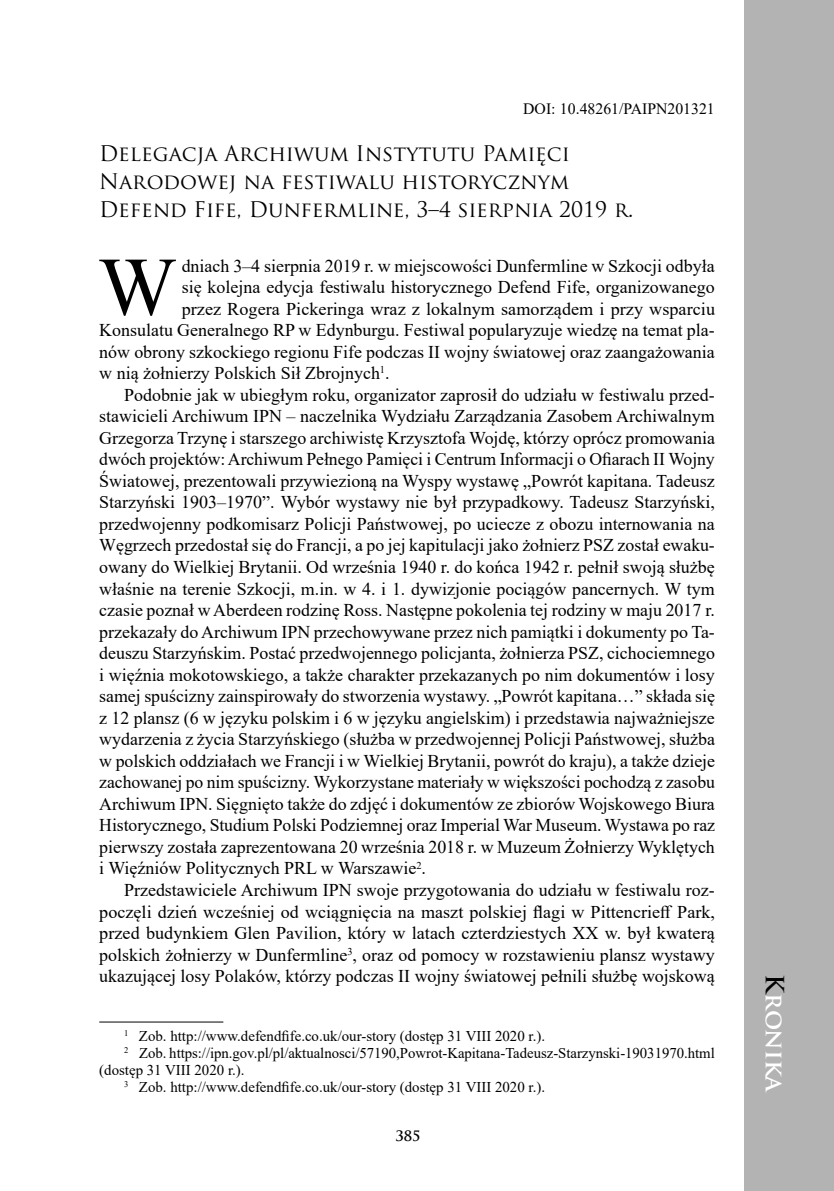
<style>
.page{position:relative;width:834px;height:1191px;background:#fff}
.page>*{position:absolute;margin:0;border:0;box-sizing:border-box;transform-origin:0 0}
.t1{font:82.95px "Times New Roman";color:#000}
.t2{font:700 24.5px "Trajan Pro";color:#fff}
.t3{font:21px/28px "Trajan Pro";color:#000}
.t4{font:17.85px "Times New Roman";color:#000}
.t5{font:15.75px "Times New Roman";color:#000}
.t6{font:14.88px "Times New Roman";color:#000}
.t7{font:700 14px "Trajan Pro";color:#000}
.s1{color:#000}
</style>
<div class="page">
<div style="left:744px;top:0;width:89px;height:1191px;background:#b3b3b3"></div>
<hr style="left:99px;top:1021px;width:124px;height:1px;background:#000">
<p class="t5" style="left:523px;top:97px;width:193px">DOI: 10.48261/PAIPN201321</p>
<p class="t3" style="left:99px;top:139px;width:535px">Delegacja Archiwum Instytutu Pamięci<br>Narodowej na festiwalu historycznym<br>Defend Fife, Dunfermline, 3–4 sierpnia 2019 r.</p>
<h1 class="t1" style="left:98px;top:228px;width:80px">W</h1>
<p class="t4" style="left:182px;top:253px;width:534px">dniach 3–4 sierpnia 2019 r. w miejscowości Dunfermline w Szkocji odbyła</p>
<p class="t4" style="left:182px;top:274px;width:534px">się kolejna edycja festiwalu historycznego Defend Fife, organizowanego</p>
<p class="t4" style="left:182px;top:296px;width:535px">przez Rogera Pickeringa wraz z lokalnym samorządem i przy wsparciu</p>
<p class="t4" style="left:99px;top:317px;width:617px">Konsulatu Generalnego RP w Edynburgu. Festiwal popularyzuje wiedzę na temat pla-</p>
<p class="t4" style="left:99px;top:339px;width:617px">nów obrony szkockiego regionu Fife podczas II wojny światowej oraz zaangażowania</p>
<p class="t4" style="left:99px;top:360px;width:292px">w nią żołnierzy Polskich Sił Zbrojnych<sup>1</sup>.</p>
<p class="t4" style="left:124px;top:382px;width:592px">Podobnie jak w ubiegłym roku, organizator zaprosił do udziału w festiwalu przed-</p>
<p class="t4" style="left:99px;top:404px;width:617px">stawicieli Archiwum IPN – naczelnika Wydziału Zarządzania Zasobem Archiwalnym</p>
<p class="t4" style="left:99px;top:425px;width:617px">Grzegorza Trzynę i starszego archiwistę Krzysztofa Wojdę, którzy oprócz promowania</p>
<p class="t4" style="left:99px;top:447px;width:617px">dwóch projektów: Archiwum Pełnego Pamięci i Centrum Informacji o Ofiarach II Wojny</p>
<p class="t4" style="left:99px;top:468px;width:617px">Światowej, prezentowali przywiezioną na Wyspy wystawę „Powrót kapitana. Tadeusz</p>
<p class="t4" style="left:99px;top:490px;width:617px">Starzyński 1903–1970”. Wybór wystawy nie był przypadkowy. Tadeusz Starzyński,</p>
<p class="t4" style="left:99px;top:511px;width:617px">przedwojenny podkomisarz Policji Państwowej, po uciecze z obozu internowania na</p>
<p class="t4" style="left:99px;top:533px;width:617px">Węgrzech przedostał się do Francji, a po jej kapitulacji jako żołnierz PSZ został ewaku-</p>
<p class="t4" style="left:99px;top:554px;width:617px">owany do Wielkiej Brytanii. Od września 1940 r. do końca 1942 r. pełnił swoją służbę</p>
<p class="t4" style="left:99px;top:576px;width:617px">właśnie na terenie Szkocji, m.in. w 4. i 1. dywizjonie pociągów pancernych. W tym</p>
<p class="t4" style="left:99px;top:597px;width:617px">czasie poznał w Aberdeen rodzinę Ross. Następne pokolenia tej rodziny w maju 2017 r.</p>
<p class="t4" style="left:99px;top:619px;width:617px">przekazały do Archiwum IPN przechowywane przez nich pamiątki i dokumenty po Ta-</p>
<p class="t4" style="left:99px;top:640px;width:617px">deuszu Starzyńskim. Postać przedwojennego policjanta, żołnierza PSZ, cichociemnego</p>
<p class="t4" style="left:99px;top:662px;width:617px">i więźnia mokotowskiego, a także charakter przekazanych po nim dokumentów i losy</p>
<p class="t4" style="left:99px;top:683px;width:617px">samej spuścizny zainspirowały do stworzenia wystawy. „Powrót kapitana…” składa się</p>
<p class="t4" style="left:99px;top:705px;width:617px">z 12 plansz (6 w języku polskim i 6 w języku angielskim) i przedstawia najważniejsze</p>
<p class="t4" style="left:99px;top:726px;width:617px">wydarzenia z życia Starzyńskiego (służba w przedwojennej Policji Państwowej, służba</p>
<p class="t4" style="left:99px;top:748px;width:617px">w polskich oddziałach we Francji i w Wielkiej Brytanii, powrót do kraju), a także dzieje</p>
<p class="t4" style="left:99px;top:769px;width:617px">zachowanej po nim spuścizny. Wykorzystane materiały w większości pochodzą z zasobu</p>
<p class="t4" style="left:99px;top:791px;width:617px">Archiwum IPN. Sięgnięto także do zdjęć i dokumentów ze zbiorów Wojskowego Biura</p>
<p class="t4" style="left:99px;top:812px;width:617px">Historycznego, Studium Polski Podziemnej oraz Imperial War Museum. Wystawa po raz</p>
<p class="t4" style="left:99px;top:834px;width:617px">pierwszy została zaprezentowana 20 września 2018 r. w Muzeum Żołnierzy Wyklętych</p>
<p class="t4" style="left:99px;top:856px;width:328px">i Więźniów Politycznych PRL w Warszawie<sup>2</sup>.</p>
<p class="t4" style="left:124px;top:877px;width:592px">Przedstawiciele Archiwum IPN swoje przygotowania do udziału w festiwalu roz-</p>
<p class="t4" style="left:99px;top:899px;width:617px">poczęli dzień wcześniej od wciągnięcia na maszt polskiej flagi w Pittencrieff Park,</p>
<p class="t4" style="left:99px;top:920px;width:617px">przed budynkiem Glen Pavilion, który w latach czterdziestych XX w. był kwaterą</p>
<p class="t4" style="left:99px;top:942px;width:617px">polskich żołnierzy w Dunfermline<sup>3</sup>, oraz od pomocy w rozstawieniu plansz wystawy</p>
<p class="t4" style="left:99px;top:963px;width:617px">ukazującej losy Polaków, którzy podczas II wojny światowej pełnili służbę wojskową</p>
<p class="t6" style="left:124px;top:1025px;width:422px"><sup>1</sup> Zob. http://www.defendfife.co.uk/our-story (dostęp 31 VIII 2020 r.).</p>
<p class="t6" style="left:124px;top:1042px;width:592px"><sup>2</sup> Zob. https://ipn.gov.pl/pl/aktualnosci/57190,Powrot-Kapitana-Tadeusz-Starzynski-19031970.html</p>
<p class="t6" style="left:99px;top:1059px;width:147px">(dostęp 31 VIII 2020 r.).</p>
<p class="t6" style="left:124px;top:1076px;width:422px"><sup>3</sup> Zob. http://www.defendfife.co.uk/our-story (dostęp 31 VIII 2020 r.).</p>
<p class="t7" style="left:395px;top:1127px;width:27px">385</p>
<h2 class="t2" style="left:790px;top:974px;width:122px;rotate:90deg"><span class="s1">K</span>ronika</h2>
</div>
